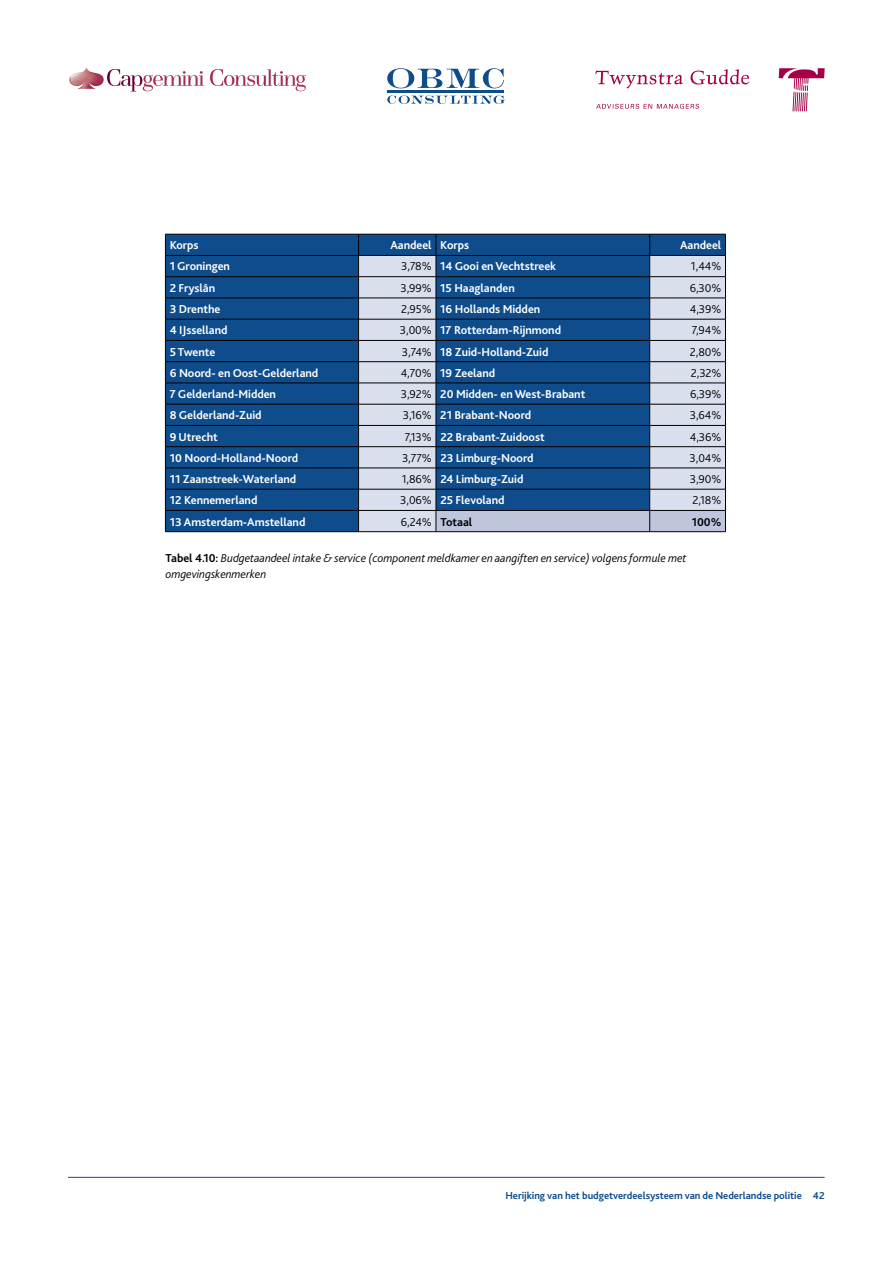
<style>
.page{position:relative;width:893px;height:1263px;background:#fff}
.page>*{position:absolute;margin:0;border:0;box-sizing:border-box;transform-origin:0 0}
.t1{font:700 12px "Bliss 2";letter-spacing:-.005em;color:#fff}
.t2{font:italic 300 12px/16.5px "Bliss 2";letter-spacing:-.005em;color:#000}
.t3{font:300 12px "Bliss 2";letter-spacing:-.005em;color:#000}
.t4{font:700 12px "Bliss 2";letter-spacing:-.005em;color:#000}
.t5{font:700 10.5px "Bliss 2";letter-spacing:-.005em;color:#0e4c8c}
.s1{font-weight:300;color:#000}
.s2{font-weight:300}
.s3{font-weight:700;font-style:normal}
</style>
<div class="page">
<svg style="left:210px;top:69px;width:96px;height:22px"></svg>
<svg style="left:69px;top:68px;width:135px;height:23px"></svg>
<svg style="left:595px;top:71px;width:88px;height:17px"></svg>
<svg style="left:690px;top:69px;width:59px;height:16px"></svg>
<svg style="left:596px;top:104px;width:103px;height:5px"></svg>
<svg style="left:779px;top:68px;width:46px;height:43px"></svg>
<svg style="left:387px;top:68px;width:117px;height:20px"></svg>
<svg style="left:387px;top:95px;width:118px;height:9px"></svg>
<hr style="left:387px;top:91px;width:116px;height:2px;background:#0e4c8c">
<hr style="left:68px;top:1177px;width:757px;height:1px;background:#0e4c8c">
<div style="left:166px;top:235px;width:270px;height:296px;background:#0e4c8c"></div>
<svg style="left:359px;top:256px;width:77px;height:275px;background:#d5dae8"></svg>
<hr style="left:165px;top:234px;width:193px;height:1px;background:#000">
<hr style="left:358px;top:234px;width:78px;height:1px;background:#000">
<hr style="left:165px;top:255px;width:193px;height:1px;background:#000">
<hr style="left:358px;top:255px;width:78px;height:1px;background:#000">
<hr style="left:165px;top:276px;width:193px;height:1px;background:#000">
<hr style="left:358px;top:276px;width:78px;height:1px;background:#000">
<hr style="left:165px;top:298px;width:193px;height:1px;background:#000">
<hr style="left:358px;top:298px;width:78px;height:1px;background:#000">
<hr style="left:165px;top:319px;width:193px;height:1px;background:#000">
<hr style="left:358px;top:319px;width:78px;height:1px;background:#000">
<hr style="left:165px;top:340px;width:193px;height:1px;background:#000">
<hr style="left:358px;top:340px;width:78px;height:1px;background:#000">
<hr style="left:165px;top:361px;width:193px;height:1px;background:#000">
<hr style="left:358px;top:361px;width:78px;height:1px;background:#000">
<hr style="left:165px;top:383px;width:193px;height:1px;background:#000">
<hr style="left:358px;top:383px;width:78px;height:1px;background:#000">
<hr style="left:165px;top:404px;width:193px;height:1px;background:#000">
<hr style="left:358px;top:404px;width:78px;height:1px;background:#000">
<hr style="left:165px;top:425px;width:193px;height:1px;background:#000">
<hr style="left:358px;top:425px;width:78px;height:1px;background:#000">
<hr style="left:165px;top:446px;width:193px;height:1px;background:#000">
<hr style="left:358px;top:446px;width:78px;height:1px;background:#000">
<hr style="left:165px;top:468px;width:193px;height:1px;background:#000">
<hr style="left:358px;top:468px;width:78px;height:1px;background:#000">
<hr style="left:165px;top:489px;width:193px;height:1px;background:#000">
<hr style="left:358px;top:489px;width:78px;height:1px;background:#000">
<hr style="left:165px;top:510px;width:193px;height:1px;background:#000">
<svg style="left:165px;top:234px;width:1px;height:297px"></svg>
<hr style="left:358px;top:510px;width:78px;height:1px;background:#000">
<svg style="left:358px;top:234px;width:1px;height:297px"></svg>
<svg style="left:436px;top:234px;width:290px;height:297px;background:#446e9e"></svg>
<hr style="left:165px;top:531px;width:561px;height:1px;background:#000">
<p class="t1" style="left:170px;top:241px;width:30px">Korps</p>
<p class="t1" style="left:390px;top:241px;width:80px">Aandeel Korps</p>
<p class="t1" style="left:680px;top:241px;width:43px">Aandeel</p>
<p class="t1" style="left:170px;top:262px;width:62px">1 Groningen</p>
<p class="t1" style="left:401px;top:262px;width:156px"><span class="s1">3,78%</span> 14 Gooi en Vechtstreek</p>
<p class="t3" style="left:691px;top:262px;width:32px">1,44%</p>
<p class="t1" style="left:170px;top:283px;width:47px">2 Fryslân</p>
<p class="t1" style="left:400px;top:283px;width:116px"><span class="s1">3,99%</span> 15 Haaglanden</p>
<p class="t3" style="left:690px;top:283px;width:33px">6,30%</p>
<p class="t1" style="left:170px;top:304px;width:52px">3 Drenthe</p>
<p class="t1" style="left:401px;top:304px;width:141px"><span class="s1">2,95%</span> 16 Hollands Midden</p>
<p class="t3" style="left:690px;top:304px;width:33px">4,39%</p>
<p class="t1" style="left:170px;top:326px;width:59px">4 IJsselland</p>
<p class="t1" style="left:400px;top:326px;width:163px"><span class="s1">3,00%</span> 17 Rotterdam-Rijnmond</p>
<p class="t3" style="left:692px;top:326px;width:31px">7,94%</p>
<p class="t1" style="left:170px;top:347px;width:47px">5 Twente</p>
<p class="t1" style="left:402px;top:347px;width:148px"><span class="s1">3,74%</span> 18 Zuid-Holland-Zuid</p>
<p class="t3" style="left:690px;top:347px;width:33px">2,80%</p>
<p class="t1" style="left:170px;top:368px;width:150px">6 Noord- en Oost-Gelderland</p>
<p class="t1" style="left:401px;top:368px;width:96px"><span class="s1">4,70%</span> 19 Zeeland</p>
<p class="t3" style="left:691px;top:368px;width:32px">2,32%</p>
<p class="t1" style="left:170px;top:389px;width:108px">7 Gelderland-Midden</p>
<p class="t1" style="left:401px;top:389px;width:186px"><span class="s1">3,92%</span> 20 Midden- en West-Brabant</p>
<p class="t3" style="left:690px;top:389px;width:33px">6,39%</p>
<p class="t1" style="left:170px;top:411px;width:93px">8 Gelderland-Zuid</p>
<p class="t1" style="left:403px;top:411px;width:130px"><span class="s1">3,16%</span> 21 Brabant-Noord</p>
<p class="t3" style="left:690px;top:411px;width:33px">3,64%</p>
<p class="t1" style="left:170px;top:432px;width:50px">9 Utrecht</p>
<p class="t1" style="left:405px;top:432px;width:141px"><span class="s1">7,13%</span> 22 Brabant-Zuidoost</p>
<p class="t3" style="left:690px;top:432px;width:33px">4,36%</p>
<p class="t1" style="left:170px;top:453px;width:130px">10 Noord-Holland-Noord</p>
<p class="t1" style="left:402px;top:453px;width:133px"><span class="s1">3,77%</span> 23 Limburg-Noord</p>
<p class="t3" style="left:689px;top:453px;width:33px">3,04%</p>
<p class="t1" style="left:170px;top:474px;width:128px">11 Zaanstreek-Waterland</p>
<p class="t1" style="left:402px;top:474px;width:123px"><span class="s1">1,86%</span> 24 Limburg-Zuid</p>
<p class="t3" style="left:690px;top:474px;width:33px">3,90%</p>
<p class="t1" style="left:170px;top:496px;width:89px">12 Kennemerland</p>
<p class="t1" style="left:400px;top:496px;width:106px"><span class="s1">3,06%</span> 25 Flevoland</p>
<p class="t3" style="left:692px;top:496px;width:30px">2,18%</p>
<p class="t1" style="left:170px;top:517px;width:137px">13 Amsterdam-Amstelland</p>
<p class="t4" style="left:401px;top:517px;width:73px"><span class="s2">6,24%</span> Totaal</p>
<p class="t4" style="left:692px;top:517px;width:31px">100%</p>
<p class="t2" style="left:165px;top:551px;width:522px"><span class="s3">Tabel 4.10:</span> Budgetaandeel intake &amp; service (component meldkamer en aangiften en service) volgens formule met omgevingskenmerken</p>
<p class="t5" style="left:505px;top:1191px;width:321px">Herijking van het budgetverdeelsysteem van de Nederlandse politie 42</p>
</div>
